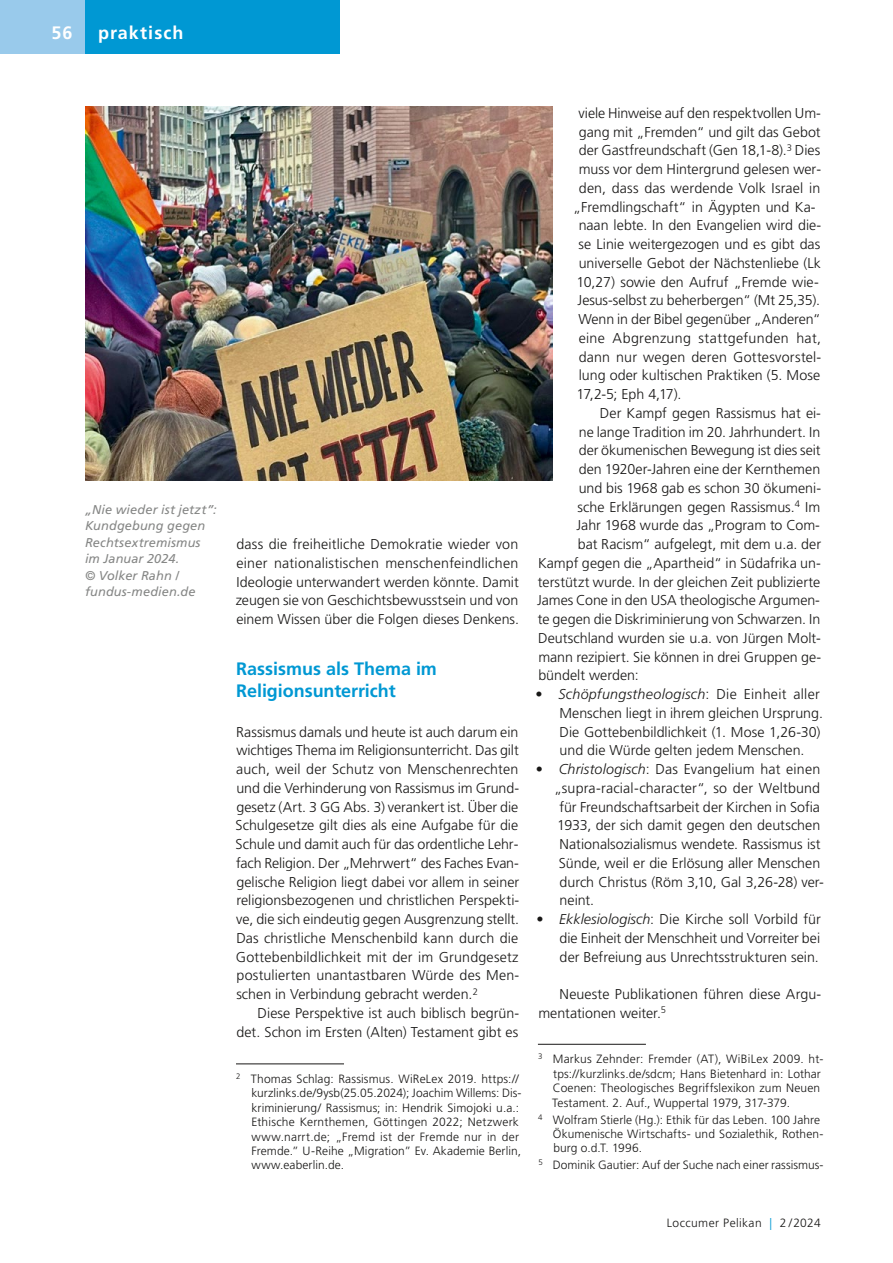
<style>
.page{position:relative;width:893px;height:1263px;background:#fff}
.page>*{position:absolute;margin:0;border:0;box-sizing:border-box;transform-origin:0 0}
._1__ZwischenÜ{font:700 18px/22.5px "Frutiger LT Pro";letter-spacing:-.005em;color:#0098d3}
.t1{font:700 18px "Frutiger LT Pro";letter-spacing:.06em;color:#fff}
.Normal_ohne_Einzug{font:300 14.25px/18.8px "Frutiger LT Pro";color:#181716;text-align:justify}
.Normal_Initial{font:300 14.25px/18.8px "Frutiger LT Pro";color:#181716;text-align:justify}
.Normal_ohne_Einzug-2{font:300 14.25px "Frutiger LT Pro";letter-spacing:.025em;color:#181716}
.BU_grau__unter_Bildern{font:italic 12.75px/16.5px "Frutiger LT Pro";letter-spacing:.01em;color:#868786}
.Fußnotentext{font:300 12px/14.4px "Frutiger LT Pro";letter-spacing:.01em;color:#181716}
.Fußnotentext-2{font:300 12px "Frutiger LT Pro";letter-spacing:.035em;color:#181716}
.s1{font-style:italic}
.s2{color:#0098d3}
</style>
<div class="page">
<div style="left:81px;top:0;width:259px;height:54px;background:#0098d3"></div>
<div style="left:0;top:0;width:85px;height:54px;background:#99caeb"></div>
<hr style="left:236px;top:1064px;width:108px;height:1px;background:#181716">
<hr style="left:538px;top:1044px;width:108px;height:1px;background:#181716">
<img style="left:85px;top:106px;width:468px;height:374px">
<p class="t1" style="left:51px;top:22px;width:23px">56</p>
<p class="t1" style="left:98px;top:22px;width:87px">praktisch</p>
<p class="BU_grau__unter_Bildern" style="left:85px;top:501px;width:133px">„Nie wieder ist jetzt”:<br>Kundgebung gegen<br>Rechtsextremismus im Januar 2024.</p>
<p class="BU_grau__unter_Bildern" style="left:85px;top:567px;width:112px">© Volker Rahn / fundus-medien.de</p>
<p class="Normal_Initial" style="left:236px;top:535px;width:285px">dass die freiheitliche Demokratie wieder von einer nationalistischen menschenfeindlichen Ideologie unterwandert werden könnte. Damit zeugen sie von Geschichtsbewusstsein und von einem Wissen über die Folgen dieses Denkens.</p>
<p class="_1__ZwischenÜ" style="left:236px;top:657px;width:202px">Rassismus als Thema im<br>Religionsunterricht</p>
<p class="Normal_ohne_Einzug" style="left:236px;top:722px;width:285px">Rassismus damals und heute ist auch darum ein wichtiges Thema im Religionsunterricht. Das gilt auch, weil der Schutz von Menschenrechten und die Verhinderung von Rassismus im Grund&shy;gesetz (Art. 3 GG Abs. 3) verankert ist. Über die Schulgesetze gilt dies als eine Aufgabe für die Schule und damit auch für das ordentliche Lehr&shy;fach Religion. Der „Mehrwert“ des Faches Evan&shy;gelische Religion liegt dabei vor allem in seiner religionsbezogenen und christlichen Perspekti&shy;ve, die sich eindeutig gegen Ausgrenzung stellt.<br>Das christliche Menschenbild kann durch die Gottebenbildlichkeit mit der im Grundgesetz postulierten unantastbaren Würde des Men&shy;schen in Verbindung gebracht werden.<sup>2</sup></p>
<p class="Normal_ohne_Einzug" style="left:236px;top:1004px;width:284px;text-align:right">Diese Perspektive ist auch biblisch begrün&shy;det. Schon im Ersten (Alten) Testament gibt es</p>
<p class="Fußnotentext" style="left:251px;top:1072px;width:272px;text-indent:-15px"><sup>2</sup> Thomas Schlag: Rassismus. WiReLex 2019. https:// kurzlinks.de/9ysb(25.05.2024); Joachim Willems: Dis&shy;kriminierung/ Rassismus; in: Hendrik Simojoki u.a.:<br>Ethische Kernthemen, Göttingen 2022; Netzwerk www.narrt.de; „Fremd ist der Fremde nur in der Fremde.” U-Reihe „Migration” Ev. Akademie Berlin, www.eaberlin.de.</p>
<p class="Normal_ohne_Einzug" style="left:579px;top:104px;width:244px">viele Hinweise auf den respektvollen Um-</p>
<p class="Normal_ohne_Einzug" style="left:579px;top:122px;width:243px">gang mit „Fremden“ und gilt das Gebot</p>
<p class="Normal_ohne_Einzug" style="left:579px;top:141px;width:243px">der Gastfreundschaft (Gen 18,1-8).<sup>3</sup> Dies</p>
<p class="Normal_ohne_Einzug" style="left:579px;top:160px;width:244px">muss vor dem Hintergrund gelesen wer-</p>
<p class="Normal_ohne_Einzug" style="left:579px;top:179px;width:243px">den, dass das werdende Volk Israel in</p>
<p class="Normal_ohne_Einzug" style="left:573px;top:197px;width:244px">„Fremdlingschaft“ in Ägypten und Ka-</p>
<p class="Normal_ohne_Einzug" style="left:579px;top:216px;width:244px">naan lebte. In den Evangelien wird die-</p>
<p class="Normal_ohne_Einzug" style="left:579px;top:235px;width:243px">se Linie weitergezogen und es gibt das</p>
<p class="Normal_ohne_Einzug" style="left:579px;top:254px;width:244px">universelle Gebot der Nächstenliebe (Lk</p>
<p class="Normal_ohne_Einzug" style="left:576px;top:272px;width:244px">10,27) sowie den Aufruf „Fremde wie-</p>
<p class="Normal_ohne_Einzug" style="left:578px;top:291px;width:244px">Jesus-selbst zu beherbergen“ (Mt 25,35).</p>
<p class="Normal_ohne_Einzug" style="left:578px;top:310px;width:244px">Wenn in der Bibel gegenüber „Anderen“</p>
<p class="Normal_ohne_Einzug-2" style="left:579px;top:330px;width:244px">eine Abgrenzung stattgefunden hat,</p>
<p class="Normal_ohne_Einzug" style="left:579px;top:347px;width:244px">dann nur wegen deren Gottesvorstel-</p>
<p class="Normal_ohne_Einzug" style="left:579px;top:366px;width:243px">lung oder kultischen Praktiken (5. Mose</p>
<p class="Normal_ohne_Einzug" style="left:576px;top:385px;width:107px">17,2-5; Eph 4,17).</p>
<p class="Normal_ohne_Einzug" style="left:600px;top:404px;width:223px">Der Kampf gegen Rassismus hat ei-</p>
<p class="Normal_ohne_Einzug" style="left:579px;top:422px;width:243px">ne lange Tradition im 20. Jahrhundert. In</p>
<p class="Normal_ohne_Einzug" style="left:579px;top:441px;width:243px">der ökumenischen Bewegung ist dies seit</p>
<p class="Normal_ohne_Einzug" style="left:579px;top:460px;width:243px">den 1920er-Jahren eine der Kernthemen</p>
<p class="Normal_ohne_Einzug" style="left:579px;top:479px;width:244px">und bis 1968 gab es schon 30 ökumeni-</p>
<p class="Normal_ohne_Einzug" style="left:578px;top:497px;width:244px">sche Erklärungen gegen Rassismus.<sup>4</sup> Im</p>
<p class="Normal_ohne_Einzug" style="left:577px;top:516px;width:245px">Jahr 1968 wurde das „Program to Com-</p>
<p class="Normal_ohne_Einzug" style="left:578px;top:535px;width:245px">bat Racism“ aufgelegt, mit dem u.a. der</p>
<p class="Normal_ohne_Einzug" style="left:538px;top:554px;width:284px">Kampf gegen die „Apartheid“ in Südafrika un-</p>
<p class="Normal_ohne_Einzug" style="left:538px;top:572px;width:284px">terstützt wurde. In der gleichen Zeit publizierte</p>
<p class="Normal_ohne_Einzug" style="left:537px;top:591px;width:284px">James Cone in den USA theologische Argumen-</p>
<p class="Normal_ohne_Einzug" style="left:538px;top:610px;width:284px">te gegen die Diskriminierung von Schwarzen. In</p>
<p class="Normal_ohne_Einzug" style="left:538px;top:629px;width:284px">Deutschland wurden sie u.a. von Jürgen Molt-</p>
<p class="Normal_ohne_Einzug" style="left:538px;top:647px;width:284px">mann rezipiert. Sie können in drei Gruppen ge-</p>
<p class="Normal_ohne_Einzug" style="left:538px;top:666px;width:102px">bündelt werden:</p>
<p class="Normal_ohne_Einzug" style="left:559px;top:685px;width:265px;text-align:left;text-indent:-24px">• <span class="s1">Schöpfungstheologisch</span>: Die Einheit aller Menschen liegt in ihrem gleichen Ursprung.<br>Die Gottebenbildlichkeit (1. Mose 1,26-30) und die Würde gelten jedem Menschen.</p>
<p class="Normal_ohne_Einzug" style="left:536px;top:760px;width:286px">• <span class="s1">Christologisch</span>: Das Evangelium hat einen</p>
<p class="Normal_ohne_Einzug" style="left:554px;top:779px;width:267px">„supra-racial-character“, so der Weltbund</p>
<p class="Normal_ohne_Einzug" style="left:559px;top:797px;width:262px">für Freundschaftsarbeit der Kirchen in Sofia</p>
<p class="Normal_ohne_Einzug" style="left:557px;top:816px;width:264px">1933, der sich damit gegen den deutschen</p>
<p class="Normal_ohne_Einzug" style="left:560px;top:835px;width:263px">Nationalsozialismus wendete. Rassismus ist</p>
<p class="Normal_ohne_Einzug" style="left:559px;top:854px;width:263px">Sünde, weil er die Erlösung aller Menschen</p>
<p class="Normal_ohne_Einzug" style="left:560px;top:872px;width:266px">durch Christus (Röm 3,10, Gal 3,26-28) ver-</p>
<p class="Normal_ohne_Einzug" style="left:560px;top:891px;width:36px">neint.</p>
<p class="Normal_ohne_Einzug" style="left:560px;top:910px;width:263px;text-indent:-23px">• <span class="s1">Ekklesiologisch</span>: Die Kirche soll Vorbild für die Einheit der Menschheit und Vorreiter bei der Befreiung aus Unrechtsstrukturen sein.</p>
<p class="Normal_ohne_Einzug" style="left:538px;top:985px;width:284px;text-indent:21px">Neueste Publikationen führen diese Argu&shy;mentationen weiter.<sup>5</sup></p>
<p class="Fußnotentext" style="left:552px;top:1052px;width:273px;text-indent:-14px"><sup>3</sup> Markus Zehnder: Fremder (AT), WiBiLex 2009. ht&shy;tps://kurzlinks.de/sdcm; Hans Bietenhard in: Lothar Coenen: Theologisches Begriffslexikon zum Neuen Testament. 2. Auf., Wuppertal 1979, 317-379.</p>
<p class="Fußnotentext" style="left:553px;top:1112px;width:272px;text-indent:-15px"><sup>4</sup> Wolfram Stierle (Hg.): Ethik für das Leben. 100 Jahre<br>Ökumenische Wirtschafts- und Sozialethik, Rothen&shy;burg o.d.T. 1996.</p>
<p class="Fußnotentext" style="left:538px;top:1158px;width:287px"><sup>5</sup> Dominik Gautier: Auf der Suche nach einer rassismus-</p>
<p class="Fußnotentext-2" style="left:667px;top:1215px;width:155px">Loccumer Pelikan <span class="s2">|</span> 2 /2024</p>
</div>
